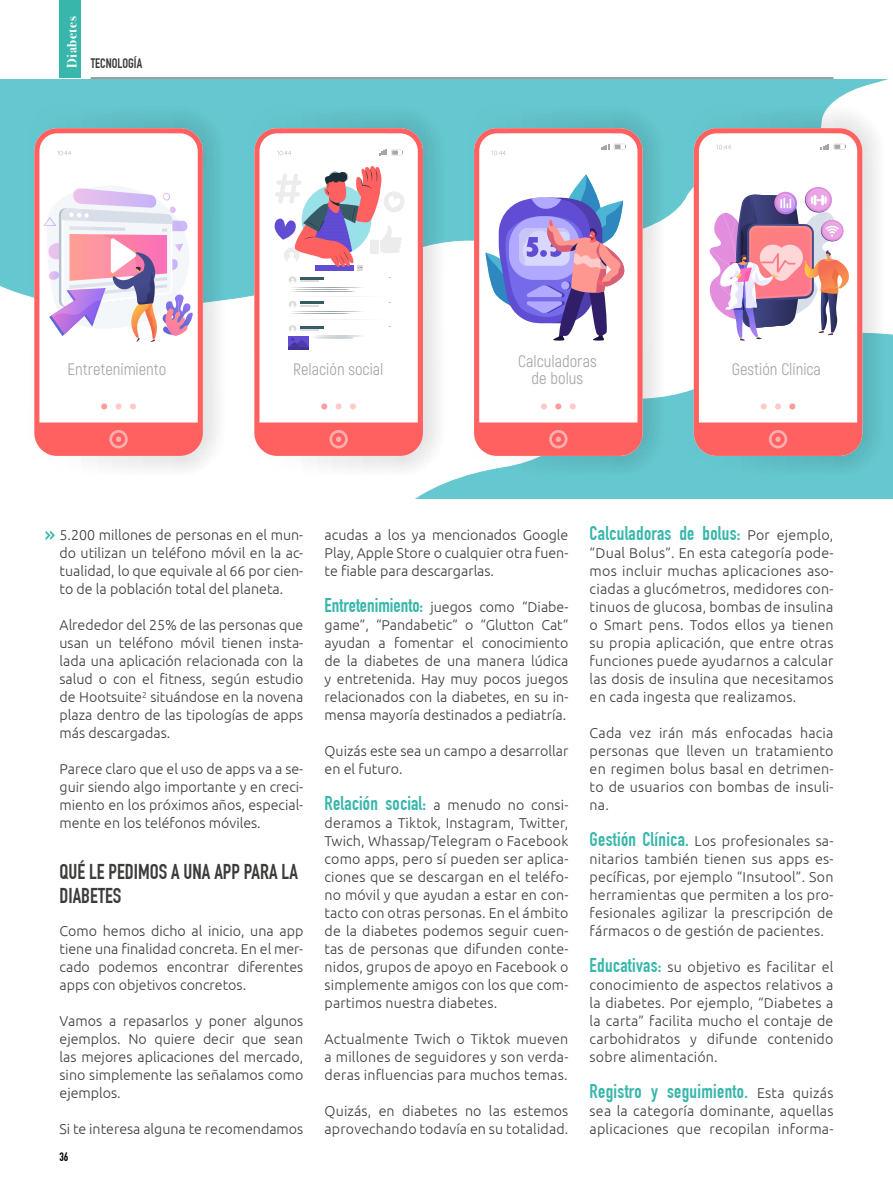
<style>
.page{position:relative;width:893px;height:1191px;background:#fff}
.page>*{position:absolute;margin:0;border:0;box-sizing:border-box;transform-origin:0 0}
.t1{font:23.85px "DIN Engschrift Std";color:#38b6ab}
.t2{font:21px/24px "DIN Engschrift Std";color:#3c3c3b}
.t3{font:19.5px "DIN Engschrift Std";letter-spacing:.015em;color:#38b6ab}
.t4{font:16.65px/17.5px "Akrobat";color:#a6a6a6;text-align:center}
.t5{font:300 14.25px/18px "Ubuntu";letter-spacing:.01em;color:#3c3c3b;text-align:justify}
.t6{font:13.5px "DIN Engschrift Std";color:#3c3c3b}
.t7{font:700 13.5px "Bodoni Svty Two ITCTT";letter-spacing:.04em;color:#fff}
.t8{font:12px "DIN Engschrift Std";color:#000}
.s1{font-family:"DIN Engschrift Std";font-weight:400;font-size:19.5px;color:#38b6ab}
.s2{font-family:"Ubuntu";font-weight:300;font-size:14.25px;color:#3c3c3b}
</style>
<div class="page">
<svg style="left:416px;top:333px;width:477px;height:165px"></svg>
<svg style="left:0;top:79px;width:888px;height:221px;background:#73cdd4"></svg>
<svg style="left:233px;top:106px;width:211px;height:371px"></svg>
<svg style="left:254px;top:128px;width:169px;height:328px"></svg>
<svg style="left:329px;top:430px;width:19px;height:18px"></svg>
<svg style="left:452px;top:106px;width:212px;height:371px"></svg>
<svg style="left:474px;top:128px;width:169px;height:328px"></svg>
<svg style="left:549px;top:430px;width:18px;height:18px"></svg>
<svg style="left:672px;top:106px;width:212px;height:371px"></svg>
<svg style="left:694px;top:128px;width:168px;height:328px"></svg>
<svg style="left:769px;top:430px;width:18px;height:18px"></svg>
<svg style="left:485px;top:174px;width:143px;height:167px"></svg>
<svg style="left:13px;top:106px;width:211px;height:364px"></svg>
<svg style="left:34px;top:128px;width:169px;height:328px"></svg>
<svg style="left:109px;top:430px;width:19px;height:18px"></svg>
<svg style="left:43px;top:185px;width:151px;height:157px"></svg>
<div style="left:383px;top:191px;width:22px;height:21px;background:#ececec;border-radius:50%"></div>
<svg style="left:288px;top:276px;width:103px;height:71px"></svg>
<hr style="left:289px;top:347px;width:20px;height:3px;background:#000">
<svg style="left:274px;top:166px;width:128px;height:104px"></svg>
<svg style="left:707px;top:187px;width:143px;height:154px"></svg>
<hr style="left:91px;top:78px;width:742px;height:1px;background:#3c3c3b">
<div style="left:60px;top:0;width:21px;height:78px;background:#38b6ab"></div>
<p class="t7" style="left:61px;top:68px;width:53px;rotate:-90deg">Diabetes</p>
<p class="t6" style="left:91px;top:55px;width:53px">TECNOLOGÍA</p>
<p class="t4" style="left:68px;top:360px;width:100px">Entretenimiento</p>
<p class="t4" style="left:293px;top:360px;width:92px">Relación social</p>
<p class="t4" style="left:518px;top:352px;width:80px">Calculadoras de bolus</p>
<p class="t4" style="left:732px;top:360px;width:91px">Gestión Clínica</p>
<p class="t5" style="left:60px;top:526px;width:245px">5.200 millones de personas en el mun&shy;do utilizan un teléfono móvil en la ac&shy;tualidad, lo que equivale al 66 por cien&shy;to de la población total del planeta.</p>
<p class="t5" style="left:60px;top:616px;width:245px">Alrededor del 25% de las personas que usan un teléfono móvil tienen insta&shy;lada una aplicación relacionada con la salud o con el fitness, según estudio de Hootsuite<sup>2</sup> situándose en la novena plaza dentro de las tipologías de apps más descargadas.</p>
<p class="t5" style="left:60px;top:760px;width:245px">Parece claro que el uso de apps va a se&shy;guir siendo algo importante y en creci&shy;miento en los próximos años, especial&shy;mente en los teléfonos móviles.</p>
<p class="t2" style="left:60px;top:860px;width:240px">QUÉ LE PEDIMOS A UNA APP PARA LA<br>DIABETES</p>
<p class="t5" style="left:60px;top:922px;width:245px">Como hemos dicho al inicio, una app tiene una finalidad concreta. En el mer&shy;cado podemos encontrar diferentes apps con objetivos concretos.</p>
<p class="t5" style="left:60px;top:1012px;width:245px">Vamos a repasarlos y poner algunos ejemplos. No quiere decir que sean las mejores aplicaciones del mercado, sino simplemente las señalamos como ejemplos.</p>
<p class="t5" style="left:60px;top:1120px;width:245px">Si te interesa alguna te recomendamos</p>
<p class="t1" style="left:45px;top:520px;width:12px">»</p>
<p class="t8" style="left:60px;top:1149px;width:10px">36</p>
<p class="t5" style="left:325px;top:526px;width:245px">acudas a los ya mencionados Google Play, Apple Store o cualquier otra fuen&shy;te fiable para descargarlas.</p>
<p class="t5" style="left:325px;top:598px;width:245px"><span class="s1">Entretenimiento:</span> juegos como “Diabe&shy;game”, “Pandabetic” o “Glutton Cat“ ayudan a fomentar el conocimiento de la diabetes de una manera lúdica y entretenida. Hay muy pocos juegos relacionados con la diabetes, en su in&shy;mensa mayoría destinados a pediatría.</p>
<p class="t5" style="left:325px;top:742px;width:245px">Quizás este sea un campo a desarrollar en el futuro.</p>
<p class="t3" style="left:325px;top:792px;width:245px">Relación social: <span class="s2">a menudo no consi-</span></p>
<p class="t5" style="left:325px;top:814px;width:245px">deramos a Tiktok, Instagram, Twitter, Twich, Whassap/Telegram o Facebook como apps, pero sí pueden ser aplica&shy;ciones que se descargan en el teléfo&shy;no móvil y que ayudan a estar en con&shy;tacto con otras personas. En el ámbito de la diabetes podemos seguir cuen&shy;tas de personas que difunden conte&shy;nidos, grupos de apoyo en Facebook o simplemente amigos con los que com&shy;partimos nuestra diabetes.</p>
<p class="t5" style="left:325px;top:1030px;width:245px">Actualmente Twich o Tiktok mueven a millones de seguidores y son verda&shy;deras influencias para muchos temas.</p>
<p class="t5" style="left:325px;top:1102px;width:245px">Quizás, en diabetes no las estemos aprovechando todavía en su totalidad.</p>
<p class="t3" style="left:590px;top:522px;width:245px">Calculadoras de bolus: <span class="s2">Por ejemplo,</span></p>
<p class="t5" style="left:590px;top:544px;width:245px">“Dual Bolus”. En esta categoría pode&shy;mos incluir muchas aplicaciones aso&shy;ciadas a glucómetros, medidores con&shy;tinuos de glucosa, bombas de insulina o Smart pens. Todos ellos ya tienen su propia aplicación, que entre otras funciones puede ayudarnos a calcular las dosis de insulina que necesitamos en cada ingesta que realizamos.</p>
<p class="t5" style="left:590px;top:724px;width:245px">Cada vez irán más enfocadas hacia personas que lleven un tratamiento en regimen bolus basal en detrimen&shy;to de usuarios con bombas de insuli&shy;na.</p>
<p class="t5" style="left:590px;top:832px;width:245px"><span class="s1">Gestión Clínica.</span> Los profesionales sa&shy;nitarios también tienen sus apps es&shy;pecíficas, por ejemplo “Insutool”. Son herramientas que permiten a los pro&shy;fesionales agilizar la prescripción de fármacos o de gestión de pacientes.</p>
<p class="t5" style="left:590px;top:958px;width:245px"><span class="s1">Educativas:</span> su objetivo es facilitar el conocimiento de aspectos relativos a la diabetes. Por ejemplo, “Diabetes a la carta” facilita mucho el contaje de carbohidratos y difunde contenido sobre alimentación.</p>
<p class="t3" style="left:590px;top:1080px;width:245px">Registro y seguimiento. <span class="s2">Esta quizás</span></p>
<p class="t5" style="left:590px;top:1102px;width:245px">sea la categoría dominante, aquellas aplicaciones que recopilan informa-</p>
</div>
